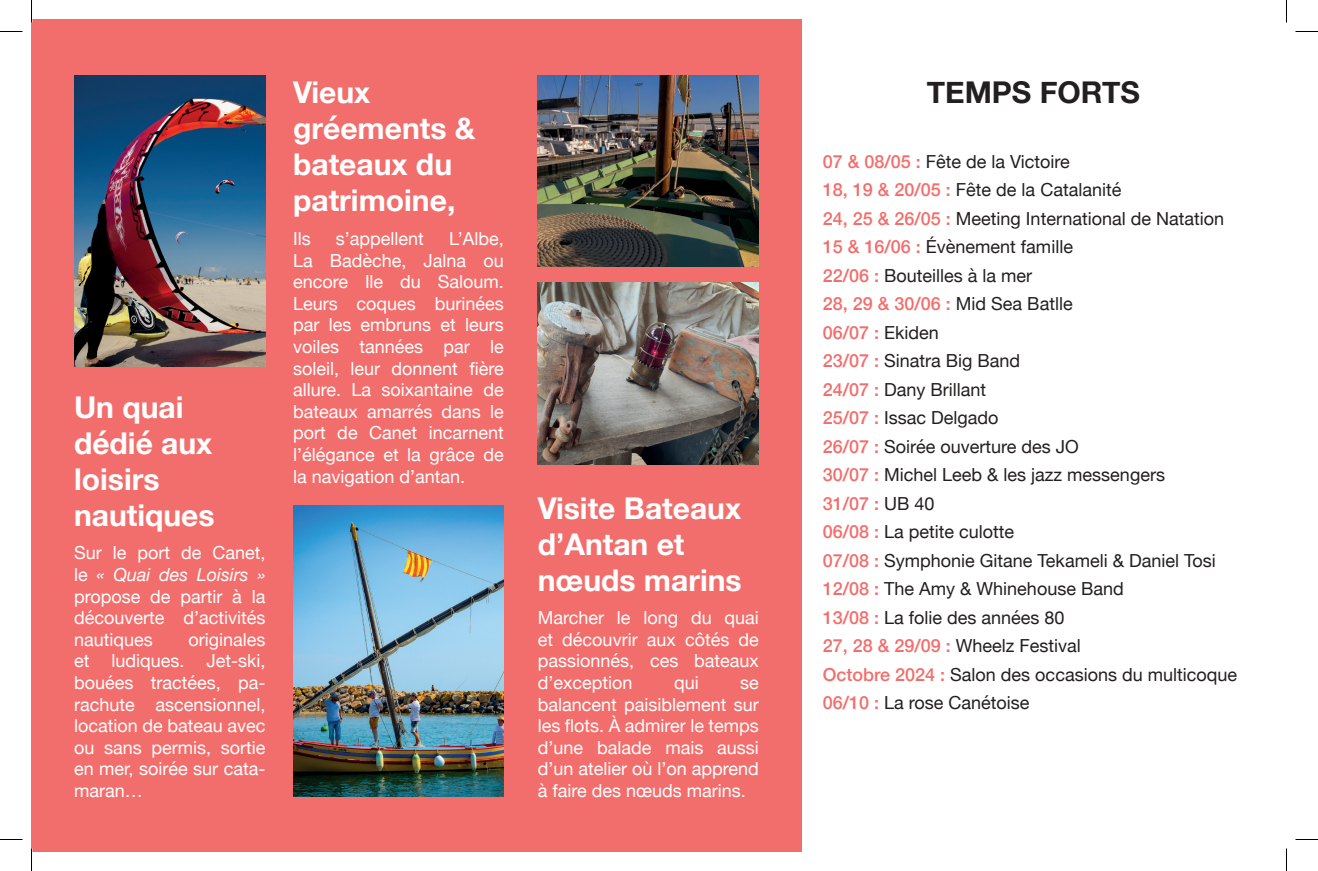
<style>
.page{position:relative;width:1318px;height:871px;background:#fff}
.page>*{position:absolute;margin:0;border:0;box-sizing:border-box;transform-origin:0 0}
.t1{font:700 30px/36px "Helvetica Neue";color:#fff}
.t2{font:700 30px "Helvetica Neue";color:#231f20}
.t3{font:18px/21.6px "Helvetica Neue";color:#fff;text-align:justify}
.t4{font:18px/28.5px "Helvetica Neue";color:#231f20}
.s1{font-style:italic}
.s2{font-weight:500;color:#f26e6c}
</style>
<div class="page">
<div style="left:32px;top:19px;width:770px;height:833px;background:#f26e6c"></div>
<img style="left:74px;top:75px;width:191px;height:292px">
<img style="left:537px;top:75px;width:222px;height:191px">
<img style="left:537px;top:282px;width:222px;height:182px">
<img style="left:293px;top:506px;width:210px;height:291px">
<svg style="left:0;top:31px;width:22px;height:1px"></svg>
<svg style="left:1295px;top:31px;width:22px;height:1px"></svg>
<svg style="left:0;top:839px;width:22px;height:1px"></svg>
<svg style="left:1295px;top:839px;width:22px;height:1px"></svg>
<svg style="left:31px;top:0;width:1px;height:23px"></svg>
<svg style="left:31px;top:848px;width:1px;height:23px"></svg>
<svg style="left:1286px;top:0;width:1px;height:23px"></svg>
<svg style="left:1286px;top:848px;width:1px;height:23px"></svg>
<h1 class="t1" style="left:74px;top:390px;width:142px">Un quai dédié aux loisirs nautiques</h1>
<p class="t3" style="left:74px;top:543px;width:193px">Sur le port de Canet, le <span class="s1">« Quai des Loisirs » </span>propose de partir à la découverte d’activités nautiques</p>
<p class="t3" style="left:74px;top:629px;width:193px;text-indent:114px">originales et ludiques. Jet-ski, bouées tractées, pa&shy;rachute ascensionnel, location de bateau avec ou sans permis, sortie en mer, soirée sur cata&shy;maran…</p>
<h1 class="t1" style="left:293px;top:75px;width:184px">Vieux gréements &amp; bateaux du patrimoine,</h1>
<p class="t3" style="left:293px;top:229px;width:19px">Ils</p>
<p class="t3" style="left:336px;top:229px;width:90px">s’appellent</p>
<p class="t3" style="left:293px;top:229px;width:212px;text-indent:156px">L’Albe, La Badèche, Jalna ou encore Ile du Saloum.<br>Leurs coques burinées par les embruns et leurs voiles tannées par le soleil, leur donnent fière allure. La soixantaine de bateaux amarrés dans le port de Canet incarnent l’élégance et la grâce de la navigation d’antan.</p>
<h1 class="t1" style="left:537px;top:491px;width:205px">Visite Bateaux d’Antan et nœuds marins</h1>
<p class="t3" style="left:537px;top:608px;width:223px">Marcher le long du quai et découvrir aux côtés de passionnés, ces bateaux d’exception</p>
<p class="t3" style="left:674px;top:673px;width:26px">qui</p>
<p class="t3" style="left:537px;top:673px;width:223px;text-indent:202px">se balancent paisiblement sur les flots. À admirer le temps d’une balade mais aussi d’un atelier où l’on apprend à faire des nœuds marins.</p>
<h1 class="t2" style="left:926px;top:69px;width:214px">TEMPS FORTS</h1>
<p class="t4" style="left:822px;top:148px;width:416px"><span class="s2">07 &amp; 08/05 :</span> Fête de la Victoire<br><span class="s2">18, 19 &amp; 20/05 :</span> Fête de la Catalanité<br><span class="s2">24, 25 &amp; 26/05 :</span> Meeting International de Natation<br><span class="s2">15 &amp; 16/06 :</span> Évènement famille<br><span class="s2">22/06 :</span> Bouteilles à la mer<br><span class="s2">28, 29 &amp; 30/06 :</span> Mid Sea Batlle<br><span class="s2">06/07 :</span> Ekiden<br><span class="s2">23/07 :</span> Sinatra Big Band<br><span class="s2">24/07 :</span> Dany Brillant<br><span class="s2">25/07 :</span> Issac Delgado<br><span class="s2">26/07 :</span> Soirée ouverture des JO<br><span class="s2">30/07 :</span> Michel Leeb &amp; les jazz messengers<br><span class="s2">31/07 :</span> UB 40<br><span class="s2">06/08 :</span> La petite culotte<br><span class="s2">07/08 :</span> Symphonie Gitane Tekameli &amp; Daniel Tosi<br><span class="s2">12/08 :</span> The Amy &amp; Whinehouse Band<br><span class="s2">13/08 :</span> La folie des années 80<br><span class="s2">27, 28 &amp; 29/09 :</span> Wheelz Festival<br><span class="s2">Octobre 2024 :</span> Salon des occasions du multicoque<br><span class="s2">06/10 :</span> La rose Canétoise</p>
</div>
